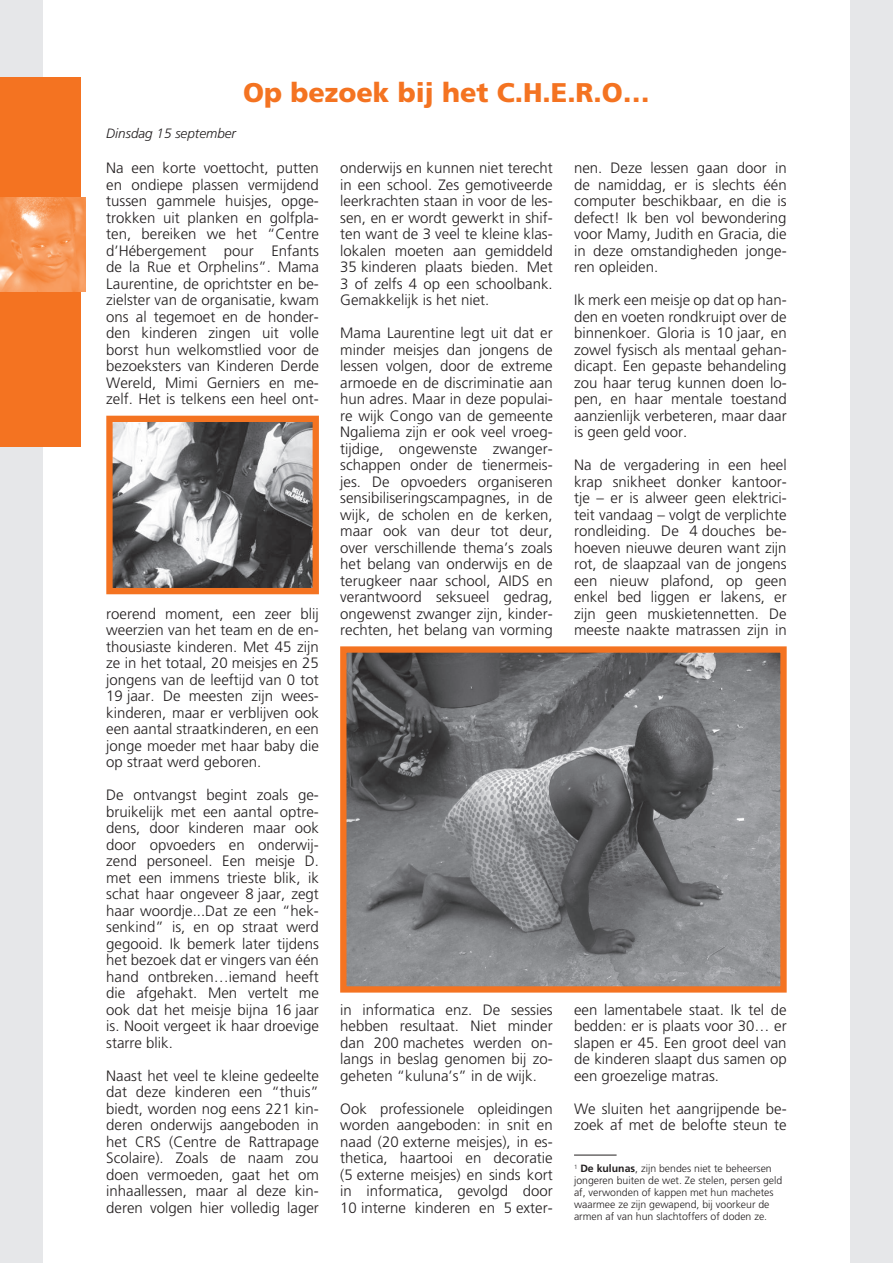
<style>
.page{position:relative;width:893px;height:1263px;background:#fff}
.page>*{position:absolute;margin:0;border:0;box-sizing:border-box;transform-origin:0 0}
.t1{font:900 27px "Frutiger";color:#f47321}
.t2{font:300 15px/16.5px "Frutiger";color:#231f20;text-align:justify}
.t3{font:italic 300 13.5px "Frutiger";color:#231f20}
.t4{font:300 10.5px/12px "Frutiger";color:#231f20}
.s1{font-weight:700}
</style>
<div class="page">
<div style="left:0;top:0;width:43px;height:1263px;background:#e6e7e9"></div>
<div style="left:0;top:77px;width:81px;height:369px;background:#f47321"></div>
<div style="left:850px;top:0;width:43px;height:1263px;background:#e6e7e9"></div>
<img style="left:0;top:198px;width:85px;height:93px">
<hr style="left:574px;top:1155px;width:43px;height:1px;background:#231f20">
<img style="left:113px;top:423px;width:199px;height:164px">
<div style="left:106px;top:416px;width:213px;height:178px;border:6px solid #f47321"></div>
<img style="left:347px;top:653px;width:433px;height:332px">
<div style="left:340px;top:646px;width:447px;height:346px;border:6px solid #f47321"></div>
<h1 class="t1" style="left:243px;top:76px;width:408px">Op bezoek bij het C.H.E.R.O…</h1>
<p class="t3" style="left:106px;top:126px;width:131px">Dinsdag 15 september</p>
<p class="t2" style="left:106px;top:160px;width:214px">Na een korte voettocht, putten en ondiepe plassen vermijdend tussen gammele huisjes, opge&shy;trokken uit planken en golfpla&shy;ten, bereiken we het “Centre d’Hébergement pour Enfants de la Rue et Orphelins”. Mama Laurentine, de oprichtster en be&shy;zielster van de organisatie, kwam ons al tegemoet en de honder&shy;den kinderen zingen uit volle borst hun welkomstlied voor de bezoeksters van Kinderen Derde Wereld, Mimi Gerniers en me&shy;zelf. Het is telkens een heel ont-</p>
<p class="t2" style="left:106px;top:605px;width:214px">roerend moment, een zeer blij weerzien van het team en de en&shy;thousiaste kinderen. Met 45 zijn ze in het totaal, 20 meisjes en 25 jongens van de leeftijd van 0 tot 19 jaar. De meesten zijn wees&shy;kinderen, maar er verblijven ook een aantal straatkinderen, en een jonge moeder met haar baby die op straat werd geboren.</p>
<p class="t2" style="left:106px;top:787px;width:214px">De ontvangst begint zoals ge&shy;bruikelijk met een aantal optre&shy;dens, door kinderen maar ook door opvoeders en onderwij&shy;zend personeel. Een meisje D. met een immens trieste blik, ik schat haar ongeveer 8 jaar, zegt haar woordje...Dat ze een “hek&shy;senkind” is, en op straat werd gegooid. Ik bemerk later tijdens het bezoek dat er vingers van één hand ontbreken…iemand heeft die afgehakt. Men vertelt me ook dat het meisje bijna 16 jaar is. Nooit vergeet ik haar droevige starre blik.</p>
<p class="t2" style="left:106px;top:1067px;width:214px">Naast het veel te kleine gedeelte dat deze kinderen een “thuis” biedt, worden nog eens 221 kin&shy;deren onderwijs aangeboden in het CRS (Centre de Rattrapage Scolaire). Zoals de naam zou doen vermoeden, gaat het om inhaallessen, maar al deze kin&shy;deren volgen hier volledig lager</p>
<p class="t2" style="left:340px;top:160px;width:214px">onderwijs en kunnen niet terecht in een school. Zes gemotiveerde leerkrachten staan in voor de les&shy;sen, en er wordt gewerkt in shif&shy;ten want de 3 veel te kleine klas&shy;lokalen moeten aan gemiddeld 35 kinderen plaats bieden. Met 3 of zelfs 4 op een schoolbank.<br>Gemakkelijk is het niet.</p>
<p class="t2" style="left:340px;top:325px;width:214px">Mama Laurentine legt uit dat er minder meisjes dan jongens de lessen volgen, door de extreme armoede en de discriminatie aan hun adres. Maar in deze populai&shy;re wijk Congo van de gemeente Ngaliema zijn er ook veel vroeg&shy;tijdige, ongewenste zwanger&shy;schappen onder de tienermeis&shy;jes. De opvoeders organiseren sensibiliseringscampagnes, in de wijk, de scholen en de kerken, maar ook van deur tot deur, over verschillende thema’s zoals het belang van onderwijs en de terugkeer naar school, AIDS en verantwoord seksueel gedrag, ongewenst zwanger zijn, kinder&shy;rechten, het belang van vorming</p>
<p class="t2" style="left:340px;top:1001px;width:214px">in informatica enz. De sessies hebben resultaat. Niet minder dan 200 machetes werden on&shy;langs in beslag genomen bij zo&shy;geheten “kuluna’s” in de wijk.</p>
<p class="t2" style="left:340px;top:1100px;width:214px">Ook professionele opleidingen worden aangeboden: in snit en naad (20 externe meisjes), in es&shy;thetica, haartooi en decoratie (5 externe meisjes) en sinds kort in informatica, gevolgd door 10 interne kinderen en 5 exter-</p>
<p class="t2" style="left:574px;top:160px;width:214px">nen. Deze lessen gaan door in de namiddag, er is slechts één computer beschikbaar, en die is defect! Ik ben vol bewondering voor Mamy, Judith en Gracia, die in deze omstandigheden jonge&shy;ren opleiden.</p>
<p class="t2" style="left:574px;top:292px;width:214px">Ik merk een meisje op dat op han&shy;den en voeten rondkruipt over de binnenkoer. Gloria is 10 jaar, en zowel fysisch als mentaal gehan&shy;dicapt. Een gepaste behandeling zou haar terug kunnen doen lo&shy;pen, en haar mentale toestand aanzienlijk verbeteren, maar daar is geen geld voor.</p>
<p class="t2" style="left:574px;top:457px;width:214px">Na de vergadering in een heel krap snikheet donker kantoor&shy;tje – er is alweer geen elektrici&shy;teit vandaag – volgt de verplichte rondleiding. De 4 douches be&shy;hoeven nieuwe deuren want zijn rot, de slaapzaal van de jongens een nieuw plafond, op geen enkel bed liggen er lakens, er zijn geen muskietennetten. De meeste naakte matrassen zijn in</p>
<p class="t2" style="left:574px;top:1001px;width:214px">een lamentabele staat. Ik tel de bedden: er is plaats voor 30… er slapen er 45. Een groot deel van de kinderen slaapt dus samen op een groezelige matras.</p>
<p class="t2" style="left:574px;top:1100px;width:214px">We sluiten het aangrijpende be&shy;zoek af met de belofte steun te</p>
<p class="t4" style="left:574px;top:1163px;width:210px"><sup>1</sup> <span class="s1">De kulunas</span>, zijn bendes niet te beheersen jongeren buiten de wet. Ze stelen, persen geld af, verwonden of kappen met hun machetes waarmee ze zijn gewapend, bij voorkeur de armen af van hun slachtoffers of doden ze.</p>
</div>
